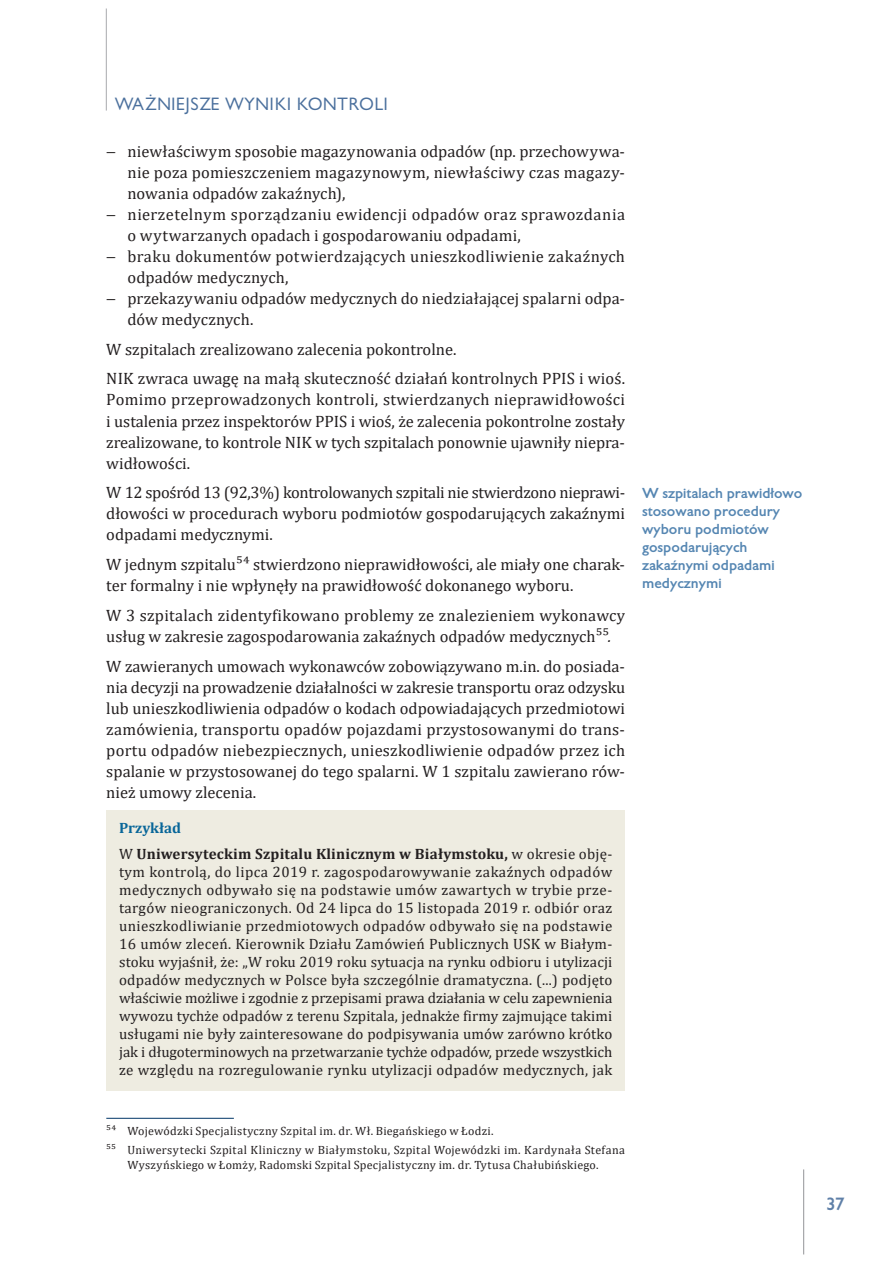
<style>
.page{position:relative;width:893px;height:1263px;background:#fff}
.page>*{position:absolute;margin:0;border:0;box-sizing:border-box;transform-origin:0 0}
.t1{font:16.5px/21px "Cambria";color:#231f20}
.t2{font:16.5px "Cambria";letter-spacing:.02em;color:#231f20}
.t3{font:16.5px "Cambria";letter-spacing:.025em;color:#231f20}
.t4{font:16.5px "Gilead TTEFN";letter-spacing:.05em;color:#4b709d}
.t5{font:700 16.5px "Gilead TTEFN";color:#5f80a8}
.t6{font:15px/18px "Cambria";letter-spacing:.025em;color:#231f20;text-align:justify}
.t7{font:700 15px/26.5px "Cambria";letter-spacing:.015em;color:#231f20}
.t8{font:700 13.5px/18px "Gilead TTEFN";color:#5586b2}
.t9{font:12px/19.2px "Cambria";letter-spacing:.03em;color:#231f20}
.s1{font-family:"Myriad Pro"}
.s2{font-style:italic}
.s3{color:#086699}
.s4{font-weight:400}
</style>
<div class="page">
<hr style="left:106px;top:9px;width:1px;height:102px;background:#a8a9ad">
<hr style="left:803px;top:1169px;width:1px;height:85px;background:#939598">
<div style="left:106px;top:810px;width:519px;height:39px;background:#eeece1"></div>
<div style="left:106px;top:837px;width:519px;height:254px;background:#eeece1"></div>
<hr style="left:106px;top:1118px;width:128px;height:1px;background:#003667">
<p class="t4" style="left:115px;top:93px;width:275px">WAŻNIEJSZE WYNIKI KONTROLI</p>
<p class="t1" style="left:106px;top:141px;width:520px"><span class="s1">−</span> niewłaściwym sposobie magazynowania odpadów (np. przechowywa-</p>
<p class="t1" style="left:128px;top:162px;width:499px">nie poza pomieszczeniem magazynowym, niewłaściwy czas magazy-</p>
<p class="t1" style="left:128px;top:183px;width:220px">nowania odpadów zakaźnych),</p>
<p class="t3" style="left:106px;top:205px;width:520px"><span class="s1">−</span> nierzetelnym sporządzaniu ewidencji odpadów oraz sprawozdania</p>
<p class="t1" style="left:128px;top:225px;width:395px">o wytwarzanych opadach i gospodarowaniu odpadami,</p>
<p class="t2" style="left:106px;top:247px;width:520px"><span class="s1">−</span> braku dokumentów potwierdzających unieszkodliwienie zakaźnych</p>
<p class="t1" style="left:128px;top:267px;width:162px">odpadów medycznych,</p>
<p class="t1" style="left:106px;top:288px;width:520px"><span class="s1">−</span> przekazywaniu odpadów medycznych do niedziałającej spalarni odpa-</p>
<p class="t1" style="left:128px;top:309px;width:127px">dów medycznych.</p>
<p class="t1" style="left:106px;top:334px;width:520px;line-height:29.5px">W szpitalach zrealizowano zalecenia pokontrolne.<br>NIK zwraca uwagę na małą skuteczność działań kontrolnych PPIS i wioś.</p>
<p class="t1" style="left:106px;top:389px;width:520px;text-align:justify">Pomimo przeprowadzonych kontroli, stwierdzanych nieprawidłowości i ustalenia przez inspektorów PPIS i wioś, że zalecenia pokontrolne zostały zrealizowane, to kontrole NIK w tych szpitalach ponownie ujawniły niepra&shy;widłowości.</p>
<p class="t1" style="left:106px;top:482px;width:520px;text-align:justify">W 12 spośród 13 (92,3%) kontrolowanych szpitali nie stwierdzono nieprawi&shy;dłowości w procedurach wyboru podmiotów gospodarujących zakaźnymi odpadami medycznymi.</p>
<p class="t1" style="left:106px;top:553px;width:520px">W jednym szpitalu54 stwierdzono nieprawidłowości, ale miały one charak&shy;ter formalny i nie wpłynęły na prawidłowość dokonanego wyboru.</p>
<p class="t1" style="left:106px;top:604px;width:520px">W 3 szpitalach zidentyfikowano problemy ze znalezieniem wykonawcy usług w zakresie zagospodarowania zakaźnych odpadów medycznych55<span class="s2">.</span></p>
<p class="t1" style="left:106px;top:655px;width:520px;text-align:justify">W zawieranych umowach wykonawców zobowiązywano m.in. do posiada&shy;nia decyzji na prowadzenie działalności w zakresie transportu oraz odzysku lub unieszkodliwienia odpadów o kodach odpowiadających przedmiotowi zamówienia, transportu opadów pojazdami przystosowanymi do trans&shy;portu odpadów niebezpiecznych, unieszkodliwienie odpadów przez ich spalanie w przystosowanej do tego spalarni. W 1 szpitalu zawierano rów&shy;nież umowy zlecenia.</p>
<p class="t7" style="left:119px;top:814px;width:495px"><span class="s3">Przykład<br></span><span class="s4">W</span> Uniwersyteckim Szpitalu Klinicznym w Białymstoku, <span class="s4">w okresie obję-</span></p>
<p class="t6" style="left:119px;top:863px;width:495px">tym kontrolą, do lipca 2019 r. zagospodarowywanie zakaźnych odpadów medycznych odbywało się na podstawie umów zawartych w trybie prze&shy;targów nieograniczonych. Od 24 lipca do 15 listopada 2019 r. odbiór oraz unieszkodliwianie przedmiotowych odpadów odbywało się na podstawie 16 umów zleceń. Kierownik Działu Zamówień Publicznych USK w Białym&shy;stoku wyjaśnił, że: „W roku 2019 roku sytuacja na rynku odbioru i utylizacji odpadów medycznych w Polsce była szczególnie dramatyczna. (...) podjęto właściwie możliwe i zgodnie z przepisami prawa działania w celu zapewnienia wywozu tychże odpadów z terenu Szpitala, jednakże firmy zajmujące takimi usługami nie były zainteresowane do podpisywania umów zarówno krótko jak i długoterminowych na przetwarzanie tychże odpadów, przede wszystkich ze względu na rozregulowanie rynku utylizacji odpadów medycznych, jak</p>
<p class="t8" style="left:642px;top:484px;width:162px">W szpitalach prawidłowo stosowano procedury wyboru podmiotów gospodarujących zakaźnymi odpadami medycznymi</p>
<p class="t9" style="left:106px;top:1121px;width:520px">54 Wojewódzki Specjalistyczny Szpital im. dr. Wł. Biegańskiego w Łodzi.<br>55 Uniwersytecki Szpital Kliniczny w Białymstoku, Szpital Wojewódzki im. Kardynała Stefana</p>
<p class="t9" style="left:128px;top:1156px;width:472px">Wyszyńskiego w Łomży, Radomski Szpital Specjalistyczny im. dr. Tytusa Chałubińskiego.</p>
<p class="t5" style="left:826px;top:1193px;width:20px">37</p>
</div>
